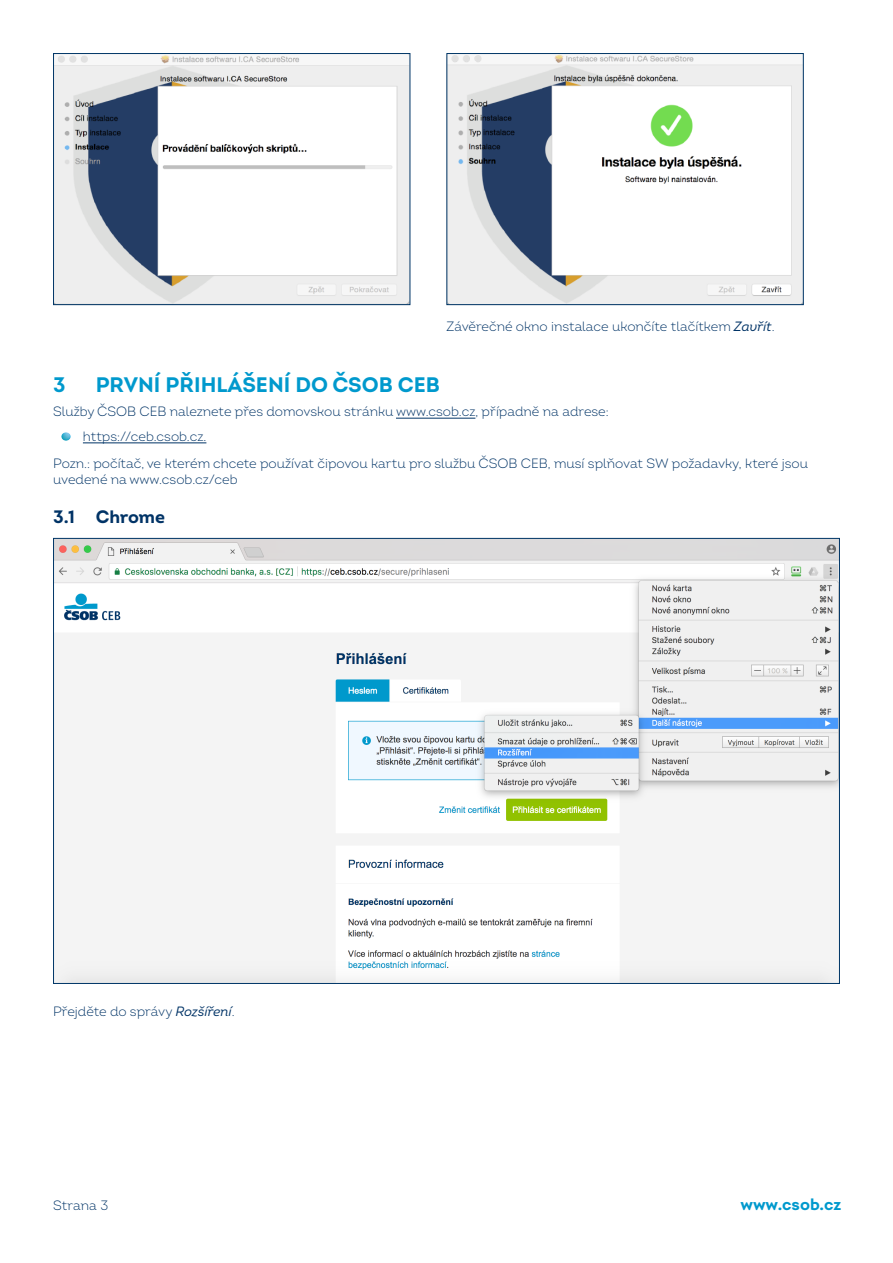
<style>
.page{position:relative;width:893px;height:1263px;background:#fff}
.page>*{position:absolute;margin:0;border:0;box-sizing:border-box;transform-origin:0 0}
.nadpis_x{font:700 21px "Intro";color:#0099cd}
.podnadpis_x_x{font:700 18px "Intro";color:#036}
.t1{font:700 16.5px "Intro";color:#0099cd}
.normal_text{font:300 13.5px/16.2px "Intro";color:#036}
.normal_odrazky{font:300 13.5px "Intro";color:#036}
.s1{font-weight:400;font-style:italic}
</style>
<div class="page">
<hr style="left:396px;top:418px;width:79px;height:1px;background:#036">
<hr style="left:83px;top:442px;width:123px;height:1px;background:#036">
<img style="left:55px;top:55px;width:353px;height:248px">
<div style="left:53px;top:53px;width:357px;height:252px;border:1px solid #003667"></div>
<img style="left:448px;top:55px;width:354px;height:248px">
<div style="left:446px;top:53px;width:358px;height:252px;border:1px solid #003667"></div>
<svg style="left:62px;top:432px;width:8px;height:9px"></svg>
<img style="left:55px;top:540px;width:783px;height:442px">
<p class="normal_text" style="left:446px;top:318px;width:330px">Závěrečné okno instalace ukončíte tlačítkem <span class="s1">Zavřít</span>.</p>
<p class="nadpis_x" style="left:53px;top:371px;width:14px">3</p>
<p class="nadpis_x" style="left:96px;top:371px;width:346px">PRVNÍ PŘIHLÁŠENÍ DO ČSOB CEB</p>
<p class="normal_text" style="left:53px;top:403px;width:557px">Služby ČSOB CEB naleznete přes domovskou stránku www.csob.cz, případně na adrese:</p>
<p class="normal_odrazky" style="left:83px;top:428px;width:125px">https://ceb.csob.cz.</p>
<p class="normal_text" style="left:53px;top:455px;width:756px">Pozn.: počítač, ve kterém chcete používat čipovou kartu pro službu ČSOB CEB, musí splňovat SW požadavky, které jsou uvedené na www.csob.cz/ceb</p>
<p class="podnadpis_x_x" style="left:53px;top:505px;width:113px">3.1 Chrome</p>
<p class="normal_text" style="left:53px;top:1003px;width:183px">Přejděte do správy <span class="s1">Rozšíření</span>.</p>
<p class="normal_text" style="left:53px;top:1197px;width:57px">Strana 3</p>
<p class="t1" style="left:740px;top:1194px;width:102px">www.csob.cz</p>
</div>
